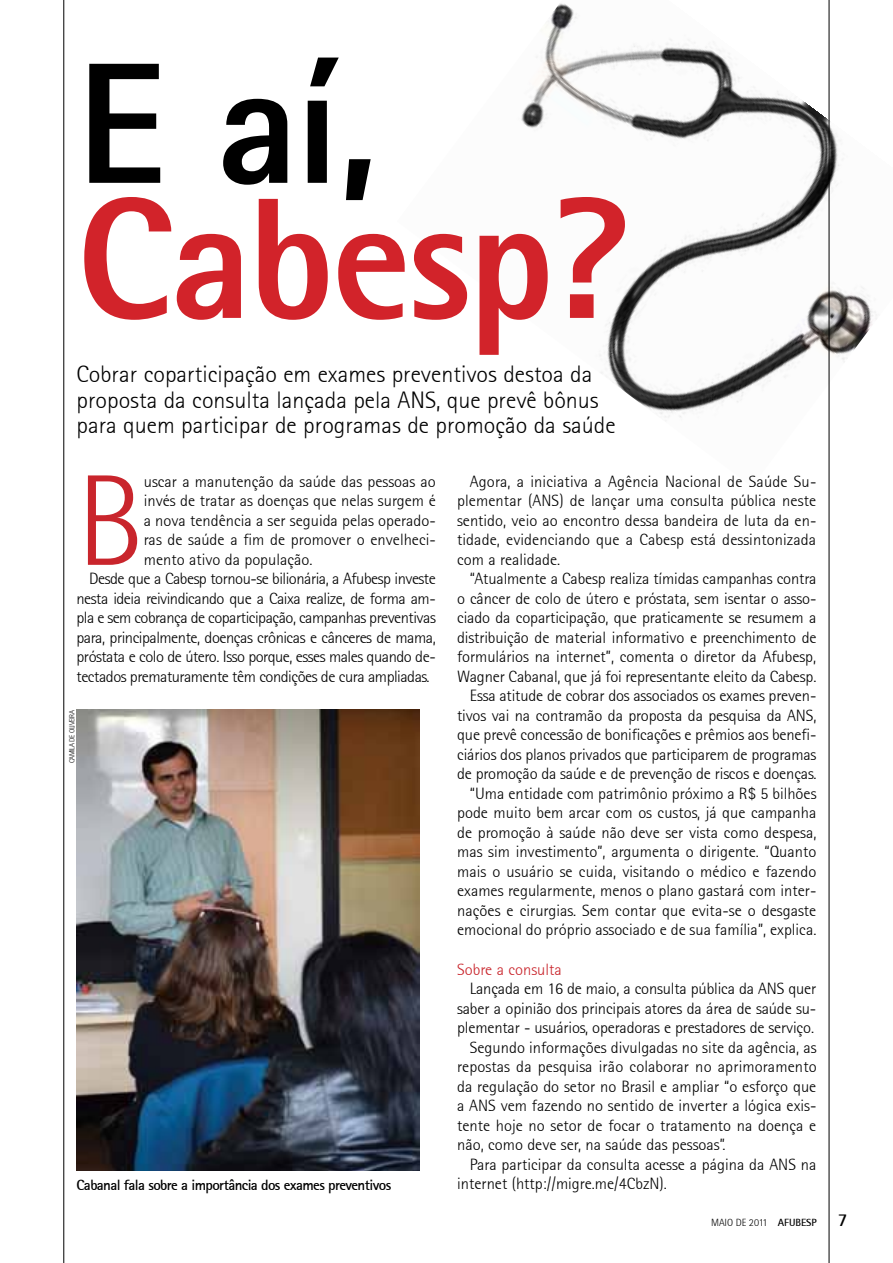
<style>
.page{position:relative;width:893px;height:1263px;background:#fff}
.page>*{position:absolute;margin:0;border:0;box-sizing:border-box;transform-origin:0 0}
.t1{font:800 172.5px "Rotis Sans Serif 75";color:#d2232a}
.t2{font:800 172.5px "Rotis Sans Serif 75";color:#000}
.t3{font:300 129.6px "Rotis Semi Sans 45";color:#c9252c}
.t4{font:300 24px/25.5px "Rotis Sans Serif 45";color:#000}
.t5{font:300 16.5px/19.5px "Rotis Semi Sans 45";letter-spacing:-.01em;color:#000;text-align:justify}
.t6{font:300 16.5px "Rotis Semi Sans 45";letter-spacing:-.03em;color:#000}
.t7{font:300 16.5px "Rotis Semi Sans 45";color:#c9252c}
.t8{font:700 15px "Rotis Sans Serif 65";letter-spacing:-.04em;color:#000}
.t9{font:300 10.5px "Rotis Sans Serif 45";color:#000}
.t10{font:300 7.5px "Rotis Sans Serif 45";letter-spacing:-.05em;color:#000}
.s1{font-family:"Rotis Sans Serif 65";font-weight:700}
.s2{font-family:"Rotis Sans Serif 65";font-weight:700;font-size:18px}
</style>
<div class="page">
<hr style="left:64px;top:0;width:1px;height:1263px;background:#000">
<img style="left:521px;top:0;width:356px;height:487px">
<img style="left:77px;top:710px;width:343px;height:461px">
<hr style="left:829px;top:0;width:1px;height:1263px;background:#000">
<h1 class="t2" style="left:77px;top:15px;width:303px">E aí,</h1>
<h1 class="t1" style="left:77px;top:150px;width:556px">Cabesp?</h1>
<h3 class="t4" style="left:77px;top:361px;width:541px">Cobrar coparticipação em exames preventivos destoa da proposta da consulta lançada pela ANS, que prevê bônus para quem participar de programas de promoção da saúde</h3>
<h2 class="t3" style="left:77px;top:447px;width:69px">B</h2>
<p class="t5" style="left:144px;top:471px;width:294px">uscar a manutenção da saúde das pessoas ao</p>
<p class="t5" style="left:144px;top:491px;width:294px">invés de tratar as doenças que nelas surgem é</p>
<p class="t5" style="left:144px;top:510px;width:294px">a nova tendência a ser seguida pelas operado-</p>
<p class="t5" style="left:144px;top:530px;width:294px">ras de saúde a fim de promover o envelheci-</p>
<p class="t5" style="left:144px;top:549px;width:170px">mento ativo da população.</p>
<p class="t6" style="left:89px;top:569px;width:348px">Desde que a Cabesp tornou-se bilionária, a Afubesp investe</p>
<p class="t6" style="left:77px;top:589px;width:361px">nesta ideia reivindicando que a Caixa realize, de forma am-</p>
<p class="t6" style="left:77px;top:608px;width:361px">pla e sem cobrança de coparticipação, campanhas preventivas</p>
<p class="t6" style="left:77px;top:628px;width:361px">para, principalmente, doenças crônicas e cânceres de mama,</p>
<p class="t6" style="left:77px;top:647px;width:361px">próstata e colo de útero. Isso porque, esses males quando de-</p>
<p class="t6" style="left:77px;top:667px;width:355px">tectados prematuramente têm condições de cura ampliadas.</p>
<p class="t10" style="left:68px;top:763px;width:55px;rotate:-90deg">camila de oliveira</p>
<p class="t8" style="left:77px;top:1175px;width:316px">Cabanal fala sobre a importância dos exames preventivos</p>
<p class="t5" style="left:457px;top:471px;width:361px;text-indent:13px">Agora, a iniciativa a Agência Nacional de Saúde Su&shy;plementar (ANS) de lançar uma consulta pública neste sentido, veio ao encontro dessa bandeira de luta da en&shy;tidade, evidenciando que a Cabesp está dessintonizada com a realidade.</p>
<p class="t5" style="left:457px;top:569px;width:361px;text-align:right">“Atualmente a Cabesp realiza tímidas campanhas contra<br>o câncer de colo de útero e próstata, sem isentar o asso&shy;ciado da coparticipação, que praticamente se resumem a distribuição de material informativo e preenchimento de formulários na internet”, comenta o diretor da Afubesp, Wagner Cabanal, que já foi representante eleito da Cabesp.<br>Essa atitude de cobrar dos associados os exames preven&shy;tivos vai na contramão da proposta da pesquisa da ANS, que prevê concessão de bonificações e prêmios aos benefi&shy;ciários dos planos privados que participarem de programas de promoção da saúde e de prevenção de riscos e doenças. “Uma entidade com patrimônio próximo a R$ 5 bilhões pode muito bem arcar com os custos, já que campanha de promoção à saúde não deve ser vista como despesa, mas sim investimento”, argumenta o dirigente. “Quanto mais o usuário se cuida, visitando o médico e fazendo exames regularmente, menos o plano gastará com inter&shy;nações e cirurgias. Sem contar que evita-se o desgaste emocional do próprio associado e de sua família”, explica.</p>
<p class="t7" style="left:457px;top:959px;width:106px">Sobre a consulta</p>
<p class="t5" style="left:470px;top:979px;width:348px">Lançada em 16 de maio, a consulta pública da ANS quer</p>
<p class="t5" style="left:457px;top:998px;width:361px">saber a opinião dos principais atores da área de saúde su-</p>
<p class="t5" style="left:457px;top:1018px;width:358px">plementar - usuários, operadoras e prestadores de serviço.</p>
<p class="t5" style="left:470px;top:1037px;width:348px">Segundo informações divulgadas no site da agência, as</p>
<p class="t5" style="left:457px;top:1057px;width:361px">repostas da pesquisa irão colaborar no aprimoramento</p>
<p class="t5" style="left:457px;top:1076px;width:361px">da regulação do setor no Brasil e ampliar “o esforço que</p>
<p class="t5" style="left:457px;top:1096px;width:361px">a ANS vem fazendo no sentido de inverter a lógica exis-</p>
<p class="t5" style="left:457px;top:1115px;width:361px">tente hoje no setor de focar o tratamento na doença e</p>
<p class="t5" style="left:457px;top:1135px;width:270px">não, como deve ser, na saúde das pessoas”.</p>
<p class="t5" style="left:470px;top:1154px;width:348px">Para participar da consulta acesse a página da ANS na</p>
<p class="t5" style="left:457px;top:1174px;width:211px">internet (http://migre.me/4CbzN).</p>
<p class="t9" style="left:711px;top:1216px;width:138px">maio de 2011 <span class="s1">Afubesp</span> <span class="s2">7</span></p>
</div>
